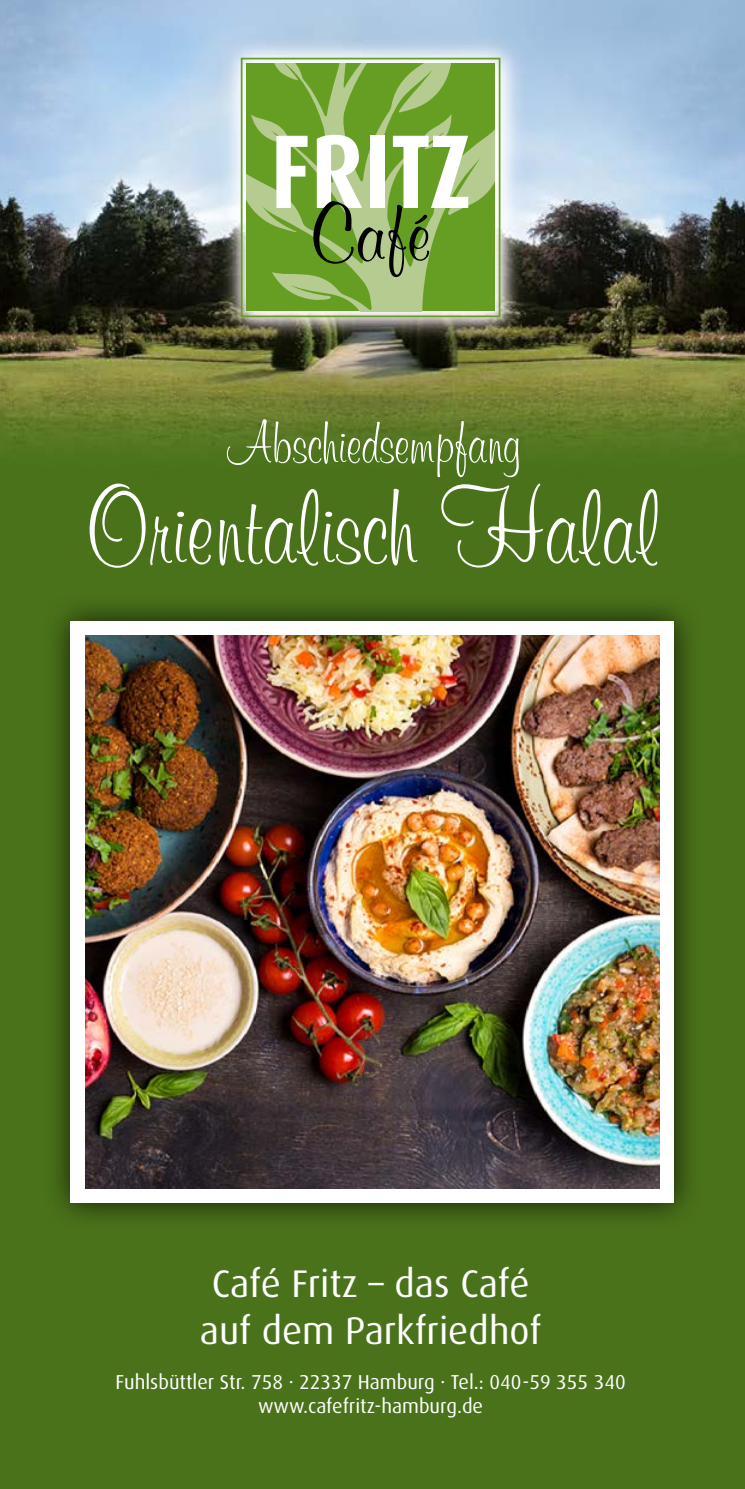
<style>
.page{position:relative;width:745px;height:1489px;background:#fff}
.page>*{position:absolute;margin:0;border:0;box-sizing:border-box;transform-origin:0 0}
.t1{font:112.5px "Murray Hill BT";color:#fff}
.t2{font:62.5px "Murray Hill BT";color:#fff}
.t3{font:38.5px/46.2px "Dax";color:#fff;text-align:center}
.t4{font:20.25px/24.2px "Dax";color:#fff;text-align:center}
</style>
<div class="page">
<img style="left:0;top:0;width:744px;height:1488px">
<svg style="left:246px;top:64px;width:248px;height:247px;background:#7baa41"></svg>
<div style="left:240px;top:58px;width:260px;height:259px;border:2px solid #669e24"></div>
<svg style="left:276px;top:136px;width:31px;height:72px"></svg>
<svg style="left:313px;top:135px;width:155px;height:142px"></svg>
<div style="left:42px;top:592px;width:660px;height:638px;background:#000;opacity:.75"></div>
<div style="left:71px;top:621px;width:602px;height:581px;background:#fff"></div>
<img style="left:85px;top:635px;width:574px;height:553px">
<h2 class="t2" style="left:224px;top:406px;width:298px">Abschiedsempfang</h2>
<h1 class="t1" style="left:86px;top:462px;width:574px">Orientalisch Halal</h1>
<h3 class="t3" style="left:200px;top:1261px;width:343px">Café Fritz – das Café auf dem Parkfriedhof</h3>
<p class="t4" style="left:115px;top:1369px;width:511px">Fuhlsbüttler Str. 758 · 22337 Hamburg · Tel.: 040-59 355 340 www.cafefritz-hamburg.de</p>
</div>
